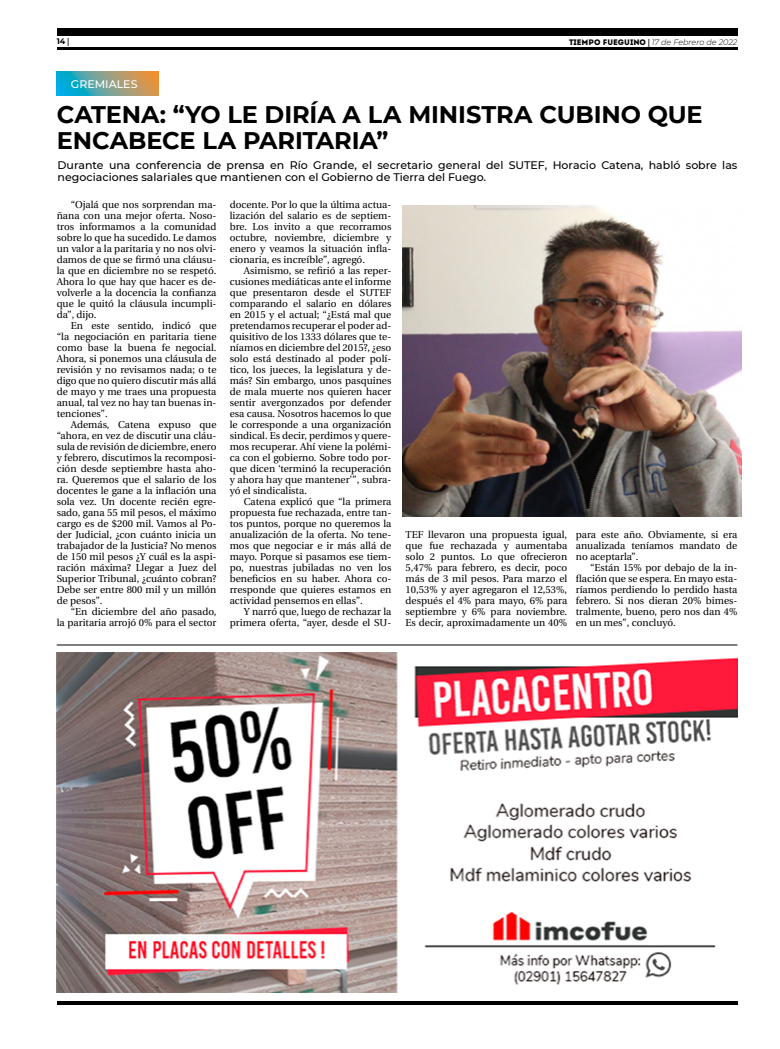
<style>
.page{position:relative;width:780px;height:1049px;background:#fff}
.page>*{position:absolute;margin:0;border:0;box-sizing:border-box;transform-origin:0 0}
.t1{font:700 24px/26px "Montserrat";letter-spacing:-.005em;color:#000}
.t2{font:500 11px/12px "Montserrat";color:#000}
.t3{font:500 11px "Montserrat";color:#fff}
.t4{font:10px/11px "Utopia";color:#000;text-align:justify}
.t5{font:italic 300 8px "Montserrat";color:#000}
.t6{font:700 8px "Montserrat";color:#000}
.s1{font-family:"Utopia"}
.s2{font-family:"Intro";font-weight:400;font-style:normal}
.s3{font-family:"Utopia";font-weight:700;font-style:normal}
</style>
<div class="page">
<hr style="left:57px;top:48px;width:680px;height:2px;background:#000">
<div style="left:57px;top:28px;width:680px;height:7px;background:#000"></div>
<hr style="left:57px;top:1001px;width:680px;height:4px;background:#000">
<svg style="left:57px;top:72px;width:101px;height:24px;background:#76a190"></svg>
<img style="left:57px;top:652px;width:680px;height:340px">
<img style="left:403px;top:206px;width:338px;height:310px">
<hr style="left:57px;top:644px;width:680px;height:1px;background:#000">
<p class="t6" style="left:57px;top:35px;width:14px">14 <span class="s1">|</span></p>
<p class="t5" style="left:569px;top:36px;width:170px"><span class="s2">TIEMPO FUEGUINO</span> <span class="s3">|</span> 17 de Febrero de 2022</p>
<p class="t3" style="left:71px;top:76px;width:68px">GREMIALES</p>
<h1 class="t1" style="left:57px;top:100px;width:647px">CATENA: “YO LE DIRÍA A LA MINISTRA CUBINO QUE<br>ENCABECE LA PARITARIA”</h1>
<p class="t2" style="left:58px;top:159px;width:681px">Durante una conferencia de prensa en Río Grande, el secretario general del SUTEF, Horacio Catena, habló sobre las negociaciones salariales que mantienen con el Gobierno de Tierra del Fuego.</p>
<p class="t4" style="left:230px;top:199px;width:163px">docente. Por lo que la última actua&shy;lización del salario es de septiem&shy;bre. Los invito a que recorramos octubre, noviembre, diciembre y enero y veamos la situación infla&shy;cionaria, es increíble”, agregó.</p>
<p class="t4" style="left:230px;top:265px;width:163px;text-indent:14px">Asimismo, se refirió a las reper&shy;cusiones mediáticas ante el informe que presentaron desde el SUTEF comparando el salario en dólares en 2015 y el actual; “¿Está mal que pretendamos recuperar el poder ad&shy;quisitivo de los 1333 dólares que te&shy;níamos en diciembre del 2015?, ¿eso solo está destinado al poder polí&shy;tico, los jueces, la legislatura y de&shy;más? Sin embargo, unos pasquines de mala muerte nos quieren hacer sentir avergonzados por defender esa causa. Nosotros hacemos lo que le corresponde a una organización sindical. Es decir, perdimos y quere&shy;mos recuperar. Ahí viene la polémi&shy;ca con el gobierno. Sobre todo por&shy;que dicen ‘terminó la recuperación y ahora hay que mantener’”, subra&shy;yó el sindicalista.</p>
<p class="t4" style="left:230px;top:496px;width:163px;text-indent:14px">Catena explicó que “la primera propuesta fue rechazada, entre tan&shy;tos puntos, porque no queremos la anualización de la oferta. No tene&shy;mos que negociar e ir más allá de mayo. Porque si pasamos ese tiem&shy;po, nuestras jubiladas no ven los beneficios en su haber. Ahora co&shy;rresponde que quieres estamos en actividad pensemos en ellas”.</p>
<p class="t4" style="left:230px;top:606px;width:163px;text-align:right">Y narró que, luego de rechazar la primera oferta, “ayer, desde el SU-</p>
<p class="t4" style="left:57px;top:199px;width:161px;text-indent:14px">“Ojalá que nos sorprendan ma&shy;ñana con una mejor oferta. Noso&shy;tros informamos a la comunidad sobre lo que ha sucedido. Le damos un valor a la paritaria y no nos olvi&shy;damos de que se firmó una cláusu&shy;la que en diciembre no se respetó.<br>Ahora lo que hay que hacer es de&shy;volverle a la docencia la confianza que le quitó la cláusula incumpli&shy;da”, dijo.</p>
<p class="t4" style="left:57px;top:320px;width:161px;text-indent:14px">En este sentido, indicó que “la negociación en paritaria tiene como base la buena fe negocial.<br>Ahora, si ponemos una cláusula de revisión y no revisamos nada; o te digo que no quiero discutir más allá de mayo y me traes una propuesta anual, tal vez no hay tan buenas in&shy;tenciones”.</p>
<p class="t4" style="left:57px;top:419px;width:161px;text-indent:14px">Además, Catena expuso que “ahora, en vez de discutir una cláu&shy;sula de revisión de diciembre, enero y febrero, discutimos la recomposi&shy;ción desde septiembre hasta aho&shy;ra. Queremos que el salario de los docentes le gane a la inflación una sola vez. Un docente recién egre&shy;sado, gana 55 mil pesos, el máximo cargo es de $200 mil. Vamos al Po&shy;der Judicial, ¿con cuánto inicia un trabajador de la Justicia? No menos de 150 mil pesos ¿Y cuál es la aspi&shy;ración máxima? Llegar a Juez del Superior Tribunal, ¿cuánto cobran?<br>Debe ser entre 800 mil y un millón de pesos”.</p>
<p class="t4" style="left:57px;top:606px;width:161px;text-align:right">“En diciembre del año pasado,<br>la paritaria arrojó 0% para el sector</p>
<p class="t4" style="left:405px;top:529px;width:163px">TEF llevaron una propuesta igual, que fue rechazada y aumentaba solo 2 puntos. Lo que ofrecieron 5,47% para febrero, es decir, poco más de 3 mil pesos. Para marzo el 10,53% y ayer agregaron el 12,53%, después el 4% para mayo, 6% para septiembre y 6% para noviembre.<br>Es decir, aproximadamente un 40%</p>
<p class="t4" style="left:576px;top:529px;width:163px">para este año. Obviamente, si era anualizada teníamos mandato de no aceptarla”.</p>
<p class="t4" style="left:575px;top:562px;width:163px;text-indent:14px">“Están 15% por debajo de la in&shy;flación que se espera. En mayo esta&shy;ríamos perdiendo lo perdido hasta febrero. Si nos dieran 20% bimes&shy;tralmente, bueno, pero nos dan 4% en un mes”, concluyó.</p>
</div>
